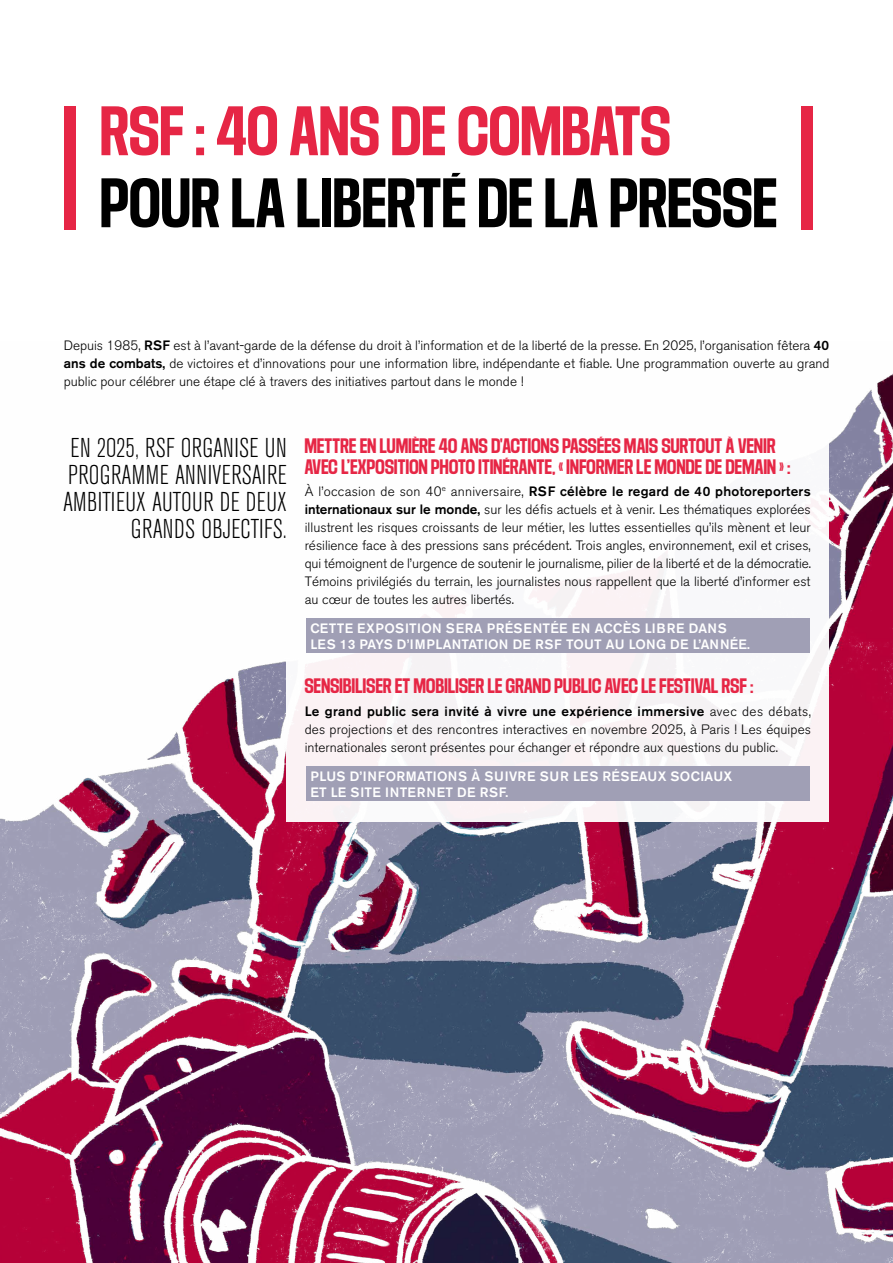
<style>
.page{position:relative;width:893px;height:1263px;background:#fff}
.page>*{position:absolute;margin:0;border:0;box-sizing:border-box;transform-origin:0 0}
.t1{font:700 semi-condensed 60px "Media Sans";letter-spacing:.02em;color:#000}
.t2{font:700 semi-condensed 60px "Media Sans";letter-spacing:.02em;color:#e62645}
.t3{font:300 condensed 27px/27px "Akzidenz Grotesk BE";letter-spacing:.01em;color:#000;text-align:right}
.t4{font:700 semi-condensed 18px/21px "Media Sans";letter-spacing:.02em;color:#e62645}
.t5{font:300 13.5px/18px "Akzidenz Grotesk BE";color:#000;text-align:justify}
.t6{font:500 13.5px/15.8px "Akzidenz Grotesk BE";letter-spacing:.02em;color:#fff}
.s1{font-weight:500}
</style>
<div class="page">
<img style="left:0;top:373px;width:893px;height:890px">
<div style="left:287px;top:313px;width:542px;height:509px;background:#fff"></div>
<div style="left:64px;top:106px;width:12px;height:124px;background:#e62645"></div>
<div style="left:801px;top:106px;width:12px;height:124px;background:#e62645"></div>
<div style="left:306px;top:618px;width:504px;height:35px;background:#a09fb5"></div>
<div style="left:306px;top:766px;width:504px;height:35px;background:#a09fb5"></div>
<h1 class="t2" style="left:101px;top:96px;width:571px">RSF : 40 ANS DE COMBATS</h1>
<h1 class="t1" style="left:101px;top:168px;width:678px">POUR LA LIBERTÉ DE LA PRESSE</h1>
<p class="t5" style="left:64px;top:336px;width:767px">Depuis 1985, <span class="s1">RSF</span> est à l’avant-garde de la défense du droit à l’information et de la liberté de la presse. En 2025, l’organisation fêtera <span class="s1">40 ans de combats,</span> de victoires et d’innovations pour une information libre, indépendante et fiable. Une programmation ouverte au grand public pour célébrer une étape clé à travers des initiatives partout dans le monde !</p>
<h2 class="t3" style="left:63px;top:435px;width:225px">EN 2025, RSF ORGANISE UN<br>PROGRAMME ANNIVERSAIRE<br>AMBITIEUX AUTOUR DE DEUX<br>GRANDS OBJECTIFS.</h2>
<h3 class="t4" style="left:305px;top:434px;width:487px">METTRE EN LUMIÈRE 40 ANS D'ACTIONS PASSÉES MAIS SURTOUT À VENIR<br>AVEC L’EXPOSITION PHOTO ITINÉRANTE, « INFORMER LE MONDE DE DEMAIN » :</h3>
<p class="t5" style="left:305px;top:482px;width:508px">À l’occasion de son 40<sup>e</sup> anniversaire, <span class="s1">RSF célèbre le regard de 40 photoreporters internationaux sur le monde,</span> sur les défis actuels et à venir. Les thématiques explorées illustrent les risques croissants de leur métier, les luttes essentielles qu’ils mènent et leur résilience face à des pressions sans précédent. Trois angles, environnement, exil et crises, qui témoignent de l’urgence de soutenir le journalisme, pilier de la liberté et de la démocratie.<br>Témoins privilégiés du terrain, les journalistes nous rappellent que la liberté d’informer est au cœur de toutes les autres libertés.</p>
<p class="t6" style="left:310px;top:620px;width:441px">CETTE EXPOSITION SERA PRÉSENTÉE EN ACCÈS LIBRE DANS<br>LES 13 PAYS D’IMPLANTATION DE RSF TOUT AU LONG DE L’ANNÉE.</p>
<h3 class="t4" style="left:305px;top:675px;width:450px">SENSIBILISER ET MOBILISER LE GRAND PUBLIC AVEC LE FESTIVAL RSF :</h3>
<p class="t5" style="left:305px;top:702px;width:508px"><span class="s1">Le grand public sera invité à vivre une expérience immersive</span> avec des débats, des projections et des rencontres interactives en novembre 2025, à Paris ! Les équipes internationales seront présentes pour échanger et répondre aux questions du public.</p>
<p class="t6" style="left:310px;top:768px;width:423px">PLUS D’INFORMATIONS À SUIVRE SUR LES RÉSEAUX SOCIAUX<br>ET LE SITE INTERNET DE RSF.</p>
</div>
